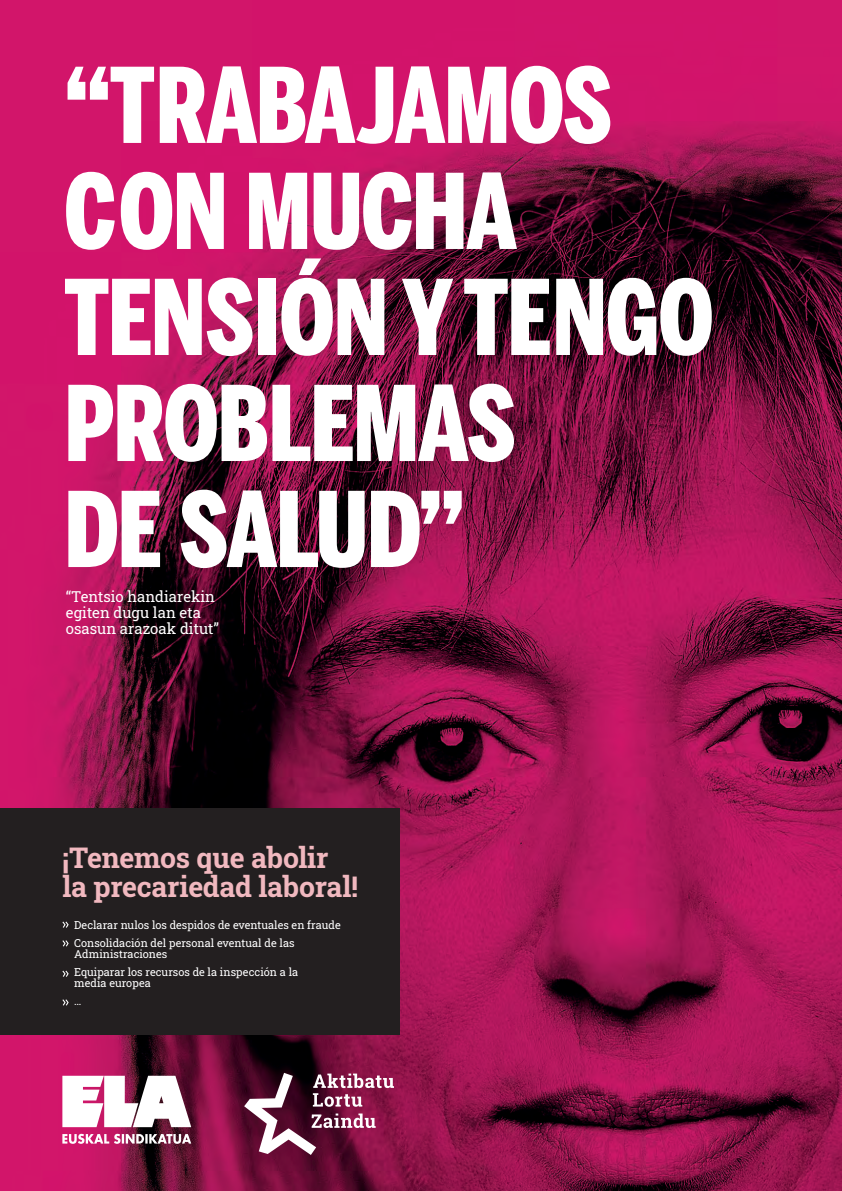
<style>
.page{position:relative;width:842px;height:1191px;background:#fff}
.page>*{position:absolute;margin:0;border:0;box-sizing:border-box;transform-origin:0 0}
.t1{font:900 103px/106px "Benton Sans Comp";letter-spacing:-.01em;color:#fff}
.t2{font:700 28.4px "Roboto Slab";letter-spacing:-.01em;color:#f1b8bf}
.t3{font:15px/16px "Roboto Slab";color:#fff}
.t4{font:11px/11.1px "Roboto Slab";color:#fff}
</style>
<div class="page">
<img style="left:0;top:0;width:842px;height:1191px">
<svg style="left:62px;top:1133px;width:129px;height:10px"></svg>
<svg style="left:62px;top:1075px;width:129px;height:52px"></svg>
<svg style="left:244px;top:1072px;width:150px;height:83px"></svg>
<div style="left:0;top:808px;width:400px;height:227px;background:#231f20"></div>
<svg style="left:62px;top:921px;width:7px;height:6px"></svg>
<svg style="left:62px;top:999px;width:7px;height:6px"></svg>
<svg style="left:62px;top:940px;width:7px;height:6px"></svg>
<svg style="left:62px;top:970px;width:7px;height:7px"></svg>
<p class="t1" style="left:64px;top:52px;width:651px">“TRABAJAMOS<br>CON MUCHA<br>TENSIÓN Y TENGO<br>PROBLEMAS<br>DE SALUD”</p>
<p class="t3" style="left:66px;top:588px;width:155px">“Tentsio handiarekin egiten dugu lan eta osasun arazoak ditut”</p>
<p class="t2" style="left:62px;top:838px;width:268px">¡Tenemos que abolir</p>
<p class="t2" style="left:62px;top:867px;width:297px">la precariedad laboral!</p>
<p class="t4" style="left:74px;top:919px;width:268px">Declarar nulos los despidos de eventuales en fraude</p>
<p class="t4" style="left:74px;top:937px;width:222px">Consolidación del personal eventual de las<br>Administraciones</p>
<p class="t4" style="left:74px;top:966px;width:226px">Equiparar los recursos de la inspección a la media europea</p>
<p class="t4" style="left:74px;top:995px;width:9px">…</p>
</div>
